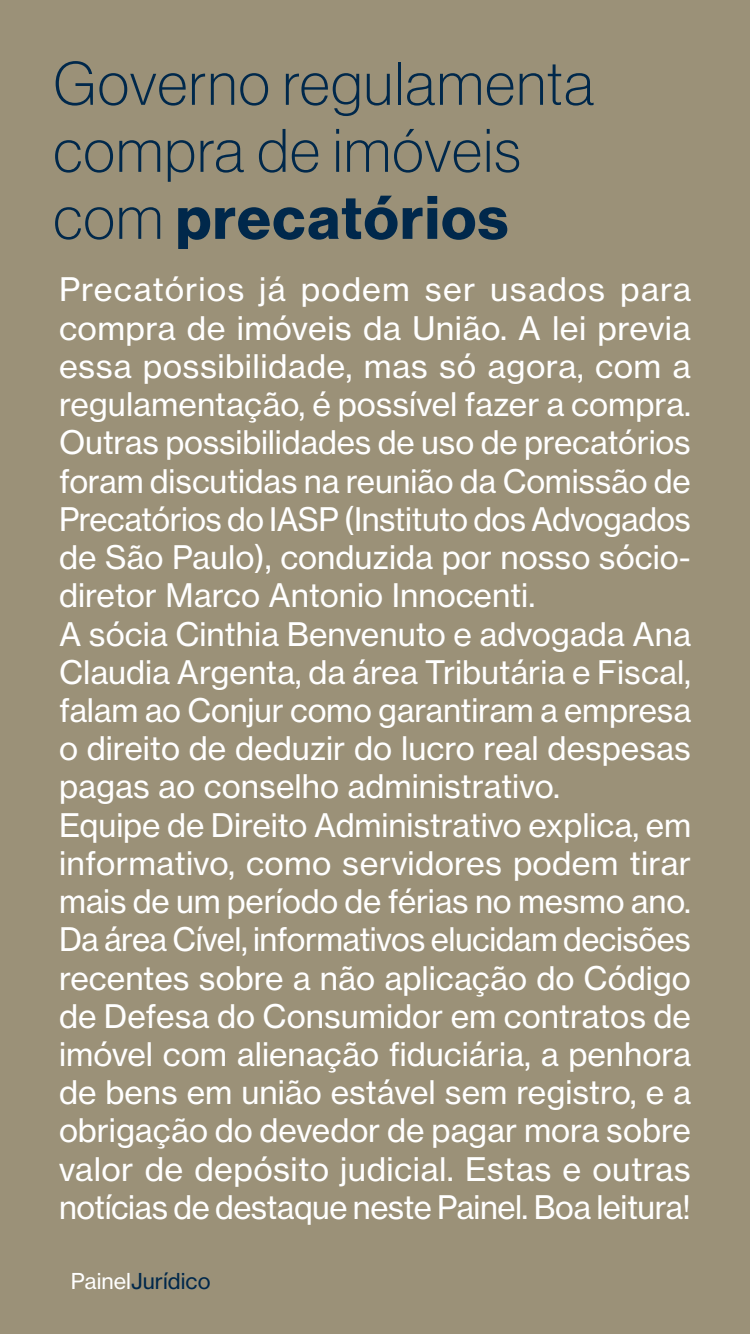
<style>
.page{position:relative;width:750px;height:1334px;background:#9b9178}
.page>*{position:absolute;margin:0;border:0;box-sizing:border-box;transform-origin:0 0}
.t1{font:60px/67px "N Haas Grotesk DS Pro 35 X Lt";letter-spacing:.03em;color:#00284b}
.t2{font:60px "N Haas Grotesk DS Pro 75 Bd";letter-spacing:.03em;color:#00284b}
.t3{font:32px/38.2px "N Haas Grotesk TX Pro 55 Rg";color:#fff}
.t4{font:21.6px "N Haas Grotesk TX Pro 55 Rg";color:#00284b}
.s1{font-family:"N Haas Grotesk DS Pro 35 X Lt"}
.s2{color:#fff}
</style>
<div class="page">
<h1 class="t1" style="left:54px;top:50px;width:542px">Governo regulamenta compra de imóveis</h1>
<h1 class="t2" style="left:54px;top:183px;width:456px"><span class="s1">com</span> precatórios</h1>
<p class="t3" style="left:59px;top:271px;width:634px">Precatórios já podem ser usados para compra de imóveis da União. A lei previa essa possibilidade, mas só agora, com a regulamentação, é possível fazer a compra.<br>Outras possibilidades de uso de precatórios foram discutidas na reunião da Comissão de Precatórios do IASP (Instituto dos Advogados de São Paulo), conduzida por nosso sócio&shy;diretor Marco Antonio Innocenti.<br>A sócia Cinthia Benvenuto e advogada Ana Claudia Argenta, da área Tributária e Fiscal, falam ao Conjur como garantiram a empresa o direito de deduzir do lucro real despesas pagas ao conselho administrativo.<br>Equipe de Direito Administrativo explica, em informativo, como servidores podem tirar mais de um período de férias no mesmo ano.<br>Da área Cível, informativos elucidam decisões recentes sobre a não aplicação do Código de Defesa do Consumidor em contratos de imóvel com alienação fiduciária, a penhora de bens em união estável sem registro, e a obrigação do devedor de pagar mora sobre valor de depósito judicial. Estas e outras notícias de destaque neste Painel. Boa leitura!</p>
<p class="t4" style="left:71px;top:1268px;width:141px"><span class="s2">Painel</span>Jurídico</p>
</div>
